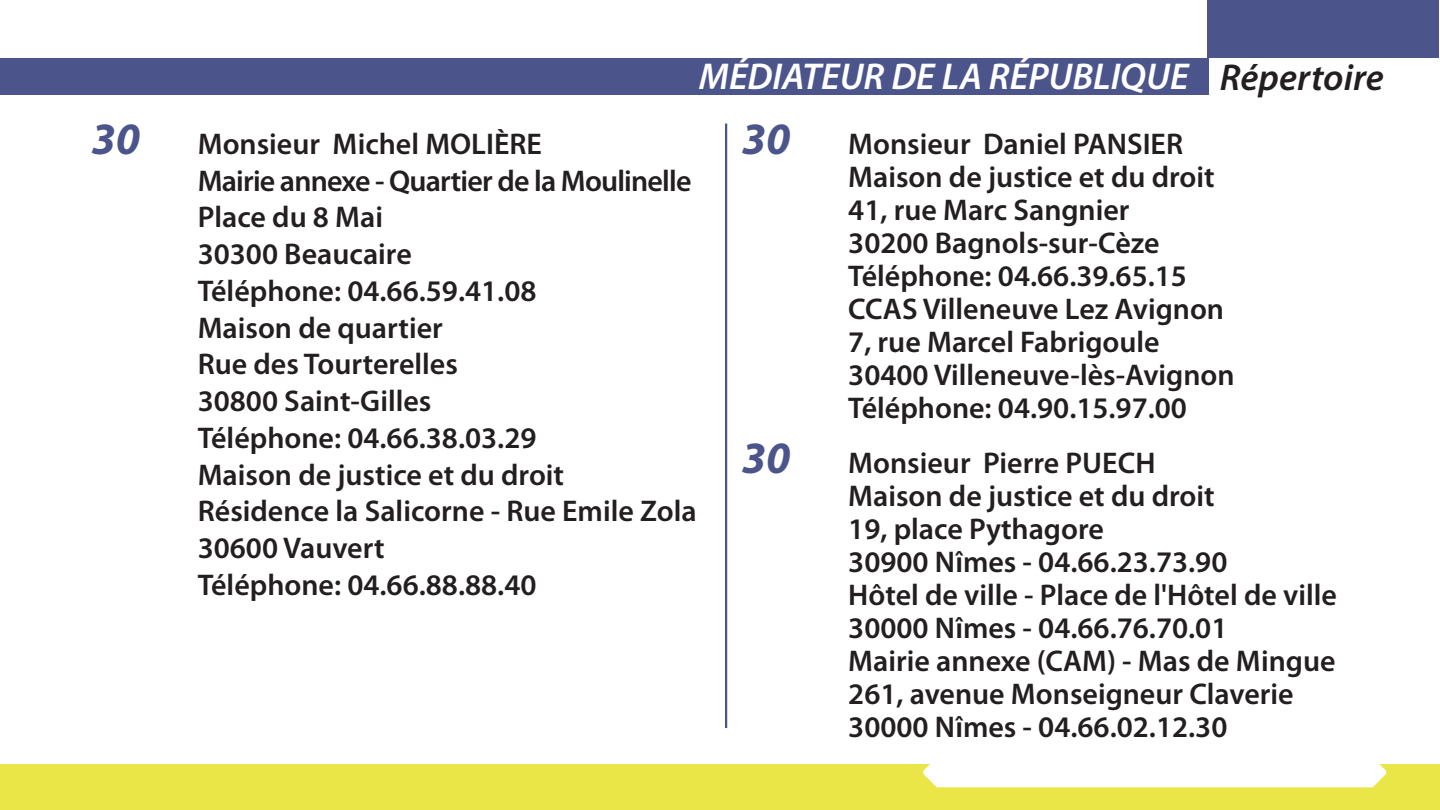
<style>
.page{position:relative;width:1440px;height:810px;background:#fff}
.page>*{position:absolute;margin:0;border:0;box-sizing:border-box;transform-origin:0 0}
.t1{font:italic 700 45px "Myriad Pro";color:#4c558b}
.t2{font:italic 600 37.5px "Myriad Pro";color:#fff}
.t3{font:600 30px/33px "Myriad Pro";color:#231f20}
.s1{color:#231f20}
</style>
<div class="page">
<div style="left:0;top:59px;width:1212px;height:36px;background:#4c558b"></div>
<div style="left:1208px;top:0;width:231px;height:85px;background:#4c558b"></div>
<div style="left:0;top:764px;width:1440px;height:46px;background:#ebe648"></div>
<div style="left:923px;top:764px;width:463px;height:23px;background:#fff"></div>
<div style="left:1209px;top:58px;width:230px;height:49px;background:#fff"></div>
<hr style="left:725px;top:124px;width:2px;height:604px;background:#4c558b">
<p class="t2" style="left:699px;top:63px;width:686px">MÉDIATEUR DE LA RÉPUBLIQUE <span class="s1">Répertoire</span></p>
<p class="t1" style="left:91px;top:122px;width:50px">30</p>
<p class="t3" style="left:198px;top:128px;width:500px;line-height:36.8px">Monsieur Michel MOLIÈRE<br>Mairie annexe - Quartier de la Moulinelle<br>Place du 8 Mai<br>30300 Beaucaire<br>Téléphone: 04.66.59.41.08<br>Maison de quartier<br>Rue des Tourterelles<br>30800 Saint-Gilles<br>Téléphone: 04.66.38.03.29<br>Maison de justice et du droit<br>Résidence la Salicorne - Rue Emile Zola<br>30600 Vauvert<br>Téléphone: 04.66.88.88.40</p>
<p class="t1" style="left:742px;top:122px;width:50px">30</p>
<p class="t3" style="left:848px;top:130px;width:388px">Monsieur Daniel PANSIER<br>Maison de justice et du droit<br>41, rue Marc Sangnier<br>30200 Bagnols-sur-Cèze<br>Téléphone: 04.66.39.65.15<br>CCAS Villeneuve Lez Avignon<br>7, rue Marcel Fabrigoule<br>30400 Villeneuve-lès-Avignon<br>Téléphone: 04.90.15.97.00</p>
<p class="t1" style="left:742px;top:441px;width:50px">30</p>
<p class="t3" style="left:848px;top:449px;width:490px">Monsieur Pierre PUECH<br>Maison de justice et du droit<br>19, place Pythagore<br>30900 Nîmes - 04.66.23.73.90<br>Hôtel de ville - Place de l'Hôtel de ville<br>30000 Nîmes - 04.66.76.70.01<br>Mairie annexe (CAM) - Mas de Mingue<br>261, avenue Monseigneur Claverie<br>30000 Nîmes - 04.66.02.12.30</p>
</div>
